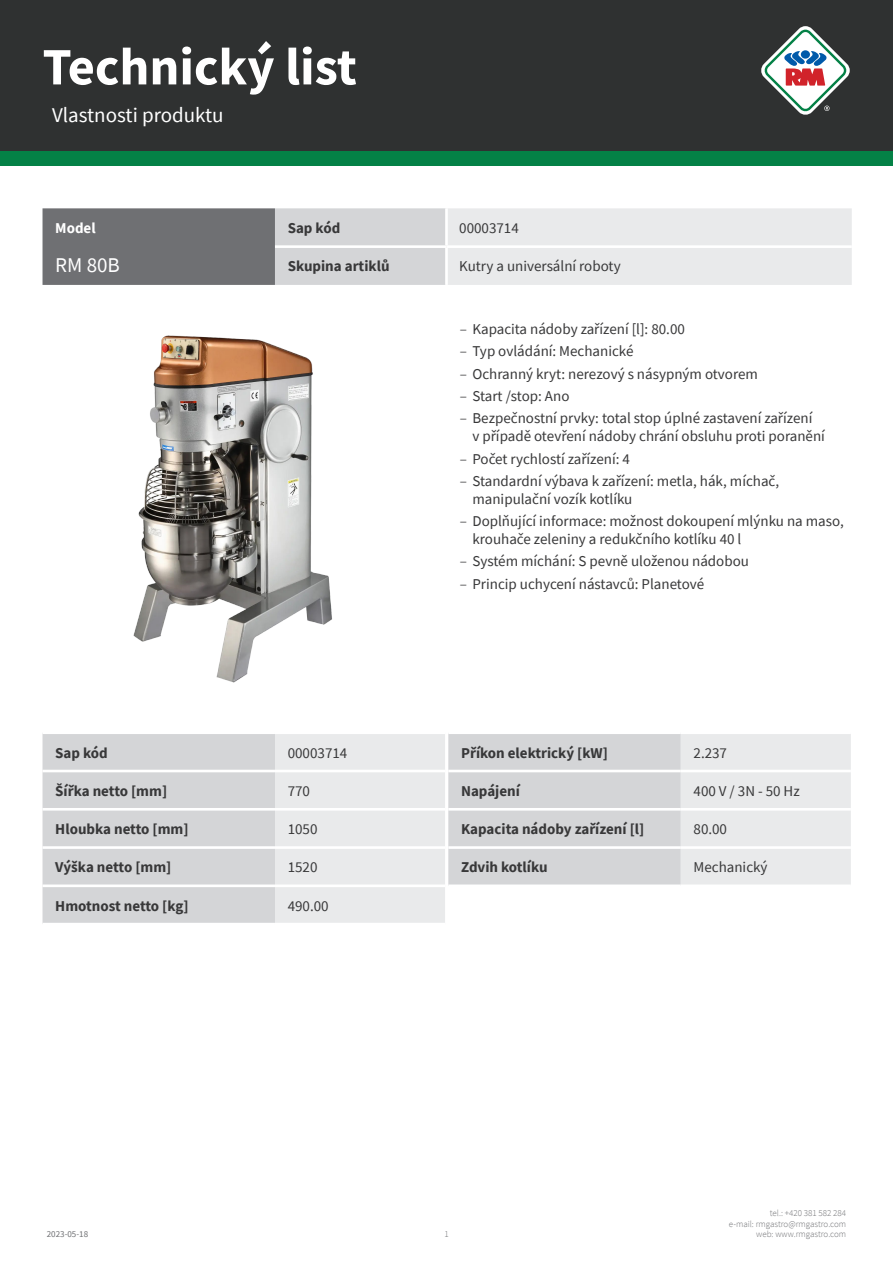
<style>
.page{position:relative;width:893px;height:1263px;background:#fff}
.page>*{position:absolute;margin:0;border:0;box-sizing:border-box;transform-origin:0 0}
.t1{font:700 52.5px "Source Sans Pro";color:#fff}
.kapitola{font:21px "Source Sans Pro";color:#fff}
.tabulka_-_headline{font:21px "Source Sans Pro";color:#fff}
.tabulka_-_text{font:15px/18px "Source Sans Pro";color:#383839}
.tabulka_-_text-2{font:700 15px "Source Sans Pro";color:#383839}
.tabulka_-_text-3{font:700 15px "Source Sans Pro";color:#fff}
.t2{font:300 9px/10.8px "Source Sans Pro";color:#6f7073;text-align:right}
.t3{font:9px "Source Sans Pro";color:#6f7073}
.s1{font-weight:300}
</style>
<div class="page">
<div style="left:0;top:0;width:893px;height:166px;background:#048146"></div>
<div style="left:0;top:0;width:893px;height:151px;background:#2f3131"></div>
<svg style="left:761px;top:26px;width:89px;height:89px"></svg>
<img style="left:133px;top:335px;width:199px;height:348px">
<svg style="left:43px;top:734px;width:808px;height:189px;background:#e1e2e3"></svg>
<hr style="left:448px;top:770px;width:233px;height:2px;background:#fff">
<hr style="left:681px;top:770px;width:170px;height:2px;background:#fff">
<hr style="left:448px;top:808px;width:233px;height:2px;background:#fff">
<hr style="left:681px;top:808px;width:170px;height:2px;background:#fff">
<hr style="left:448px;top:846px;width:233px;height:3px;background:#fff">
<hr style="left:681px;top:846px;width:170px;height:3px;background:#fff">
<hr style="left:448px;top:884px;width:233px;height:3px;background:#fff">
<hr style="left:681px;top:884px;width:170px;height:3px;background:#fff">
<svg style="left:43px;top:208px;width:809px;height:77px;background:#c0c1c3"></svg>
<hr style="left:445px;top:208px;width:3px;height:37px;background:#fff">
<hr style="left:275px;top:245px;width:171px;height:3px;background:#fff">
<hr style="left:446px;top:245px;width:406px;height:3px;background:#fff">
<hr style="left:445px;top:248px;width:3px;height:37px;background:#fff">
<h1 class="t1" style="left:43px;top:31px;width:316px">Technický list</h1>
<p class="kapitola" style="left:52px;top:101px;width:173px">Vlastnosti produktu</p>
<p class="tabulka_-_text-3" style="left:55px;top:218px;width:42px">Model</p>
<p class="tabulka_-_text-2" style="left:288px;top:218px;width:54px">Sap kód</p>
<p class="tabulka_-_text" style="left:459px;top:219px;width:61px">00003714</p>
<p class="tabulka_-_headline" style="left:55px;top:251px;width:66px">RM 80B</p>
<p class="tabulka_-_text-2" style="left:288px;top:256px;width:103px">Skupina artiklů</p>
<p class="tabulka_-_text" style="left:459px;top:257px;width:163px">Kutry a universální roboty</p>
<p class="tabulka_-_text-2" style="left:55px;top:742px;width:54px">Sap kód</p>
<p class="tabulka_-_text" style="left:288px;top:743px;width:61px">00003714</p>
<p class="tabulka_-_text-2" style="left:55px;top:781px;width:113px">Šířka netto [mm]</p>
<p class="tabulka_-_text" style="left:288px;top:782px;width:24px">770</p>
<p class="tabulka_-_text-2" style="left:55px;top:819px;width:135px">Hloubka netto [mm]</p>
<p class="tabulka_-_text" style="left:288px;top:820px;width:31px">1050</p>
<p class="tabulka_-_text-2" style="left:55px;top:857px;width:118px">Výška netto [mm]</p>
<p class="tabulka_-_text" style="left:288px;top:858px;width:31px">1520</p>
<p class="tabulka_-_text-2" style="left:55px;top:895px;width:135px">Hmotnost netto [kg]</p>
<p class="tabulka_-_text" style="left:288px;top:896px;width:43px">490.00</p>
<p class="tabulka_-_text" style="left:460px;top:320px;width:227px"><span class="s1">–</span> Kapacita nádoby zařízení [l]: 80.00</p>
<p class="tabulka_-_text" style="left:460px;top:342px;width:175px"><span class="s1">–</span> Typ ovládání: Mechanické</p>
<p class="tabulka_-_text" style="left:460px;top:365px;width:300px"><span class="s1">–</span> Ochranný kryt: nerezový s násypným otvorem</p>
<p class="tabulka_-_text" style="left:460px;top:387px;width:111px"><span class="s1">–</span> Start /stop: Ano</p>
<p class="tabulka_-_text" style="left:472px;top:409px;width:354px;text-indent:-13px"><span class="s1">–</span> Bezpečnostní prvky: total stop úplné zastavení zařízení<br>v případě otevření nádoby chrání obsluhu proti poranění</p>
<p class="tabulka_-_text" style="left:460px;top:449px;width:172px"><span class="s1">–</span> Počet rychlostí zařízení: 4</p>
<p class="tabulka_-_text" style="left:472px;top:472px;width:308px;text-indent:-13px"><span class="s1">–</span> Standardní výbava k zařízení: metla, hák, míchač, manipulační vozík kotlíku</p>
<p class="tabulka_-_text" style="left:472px;top:512px;width:373px;text-indent:-13px"><span class="s1">–</span> Doplňující informace: možnost dokoupení mlýnku na maso, krouhače zeleniny a redukčního kotlíku 40 l</p>
<p class="tabulka_-_text" style="left:460px;top:552px;width:291px"><span class="s1">–</span> Systém míchání: S pevně uloženou nádobou</p>
<p class="tabulka_-_text" style="left:460px;top:574px;width:246px"><span class="s1">–</span> Princip uchycení nástavců: Planetové</p>
<p class="tabulka_-_text-2" style="left:461px;top:742px;width:148px">Příkon elektrický [kW]</p>
<p class="tabulka_-_text" style="left:693px;top:743px;width:35px">2.237</p>
<p class="tabulka_-_text-2" style="left:461px;top:781px;width:60px">Napájení</p>
<p class="tabulka_-_text" style="left:693px;top:782px;width:108px">400 V / 3N - 50 Hz</p>
<p class="tabulka_-_text-2" style="left:461px;top:819px;width:185px">Kapacita nádoby zařízení [l]</p>
<p class="tabulka_-_text" style="left:693px;top:820px;width:35px">80.00</p>
<p class="tabulka_-_text-2" style="left:461px;top:857px;width:88px">Zdvih kotlíku</p>
<p class="tabulka_-_text" style="left:693px;top:858px;width:76px">Mechanický</p>
<p class="t3" style="left:47px;top:1229px;width:43px">2023-05-18</p>
<p class="t2" style="left:444px;top:1229px;width:6px">1</p>
<p class="t2" style="left:729px;top:1207px;width:119px">tel.: +420 381 582 284<br>e-mail: rmgastro@rmgastro.com web: www.rmgastro.com</p>
</div>
